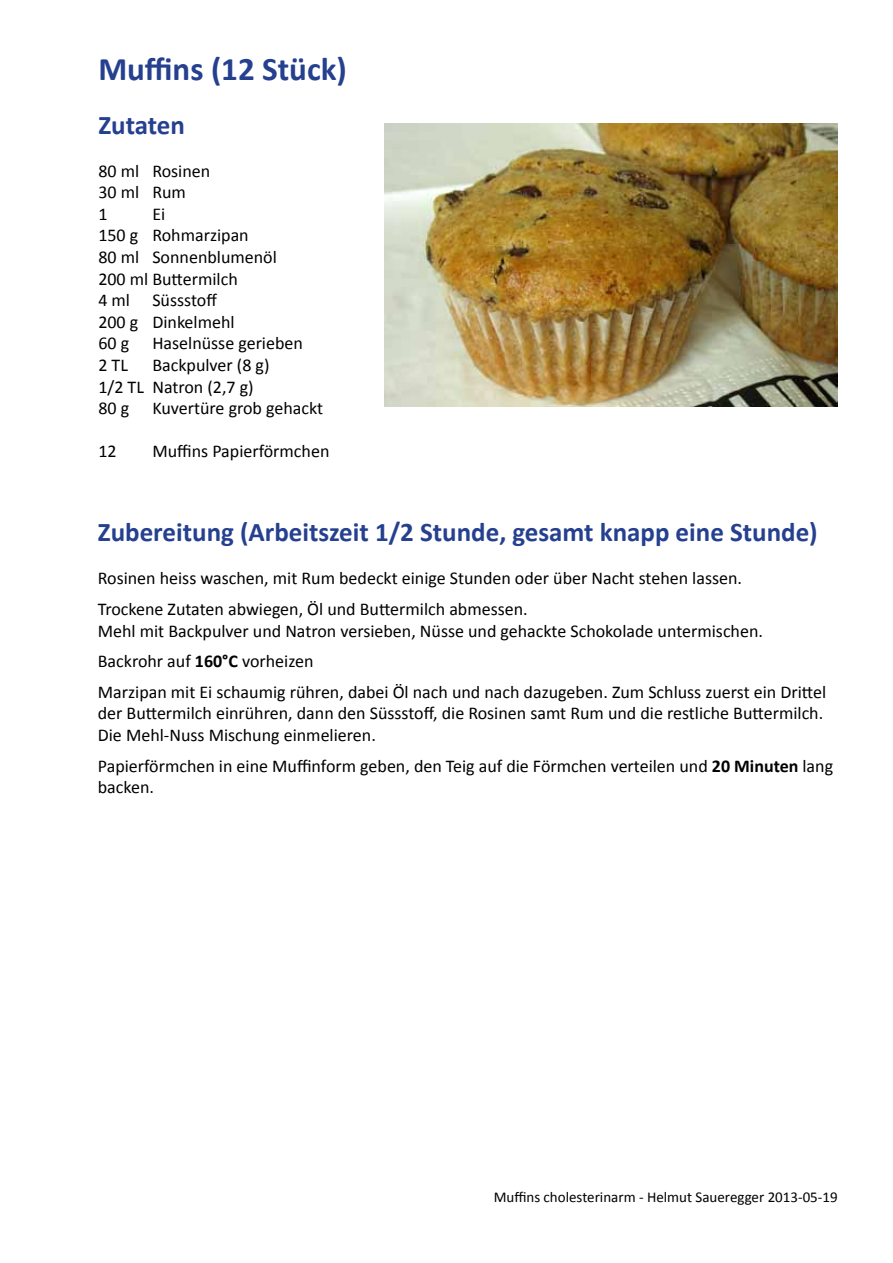
<style>
.page{position:relative;width:893px;height:1263px;background:#fff}
.page>*{position:absolute;margin:0;border:0;box-sizing:border-box;transform-origin:0 0}
.t1{font:700 33px "Calibri";color:#25408f}
.t2{font:700 27px "Calibri";color:#25408f}
.t3{font:18px/21.6px "Calibri";color:#000}
.t4{font:15px "Calibri";color:#000}
.s1{font-weight:700}
</style>
<div class="page">
<img style="left:384px;top:123px;width:454px;height:284px">
<h1 class="t1" style="left:98px;top:48px;width:250px">Muffins (12 Stück)</h1>
<h2 class="t2" style="left:98px;top:107px;width:88px">Zutaten</h2>
<p class="t3" style="left:98px;top:160px;width:113px">80 ml Rosinen<br>30 ml Rum<br>1</p>
<p class="t3" style="left:98px;top:203px;width:180px;text-indent:54px">Ei<br>150 g Rohmarzipan<br>80 ml Sonnenblumenöl<br>200 ml Buttermilch<br>4 ml Süssstoff<br>200 g Dinkelmehl<br>60 g</p>
<p class="t3" style="left:152px;top:333px;width:152px">Haselnüsse gerieben</p>
<p class="t3" style="left:98px;top:354px;width:173px;text-indent:54px">Backpulver (8 g)<br>1/2 TL Natron (2,7 g)<br>80 g</p>
<p class="t3" style="left:98px;top:354px;width:31px">2 TL</p>
<p class="t3" style="left:152px;top:397px;width:172px">Kuvertüre grob gehackt</p>
<p class="t3" style="left:98px;top:441px;width:20px">12</p>
<p class="t3" style="left:152px;top:441px;width:179px">Muffins Papierförmchen</p>
<h2 class="t2" style="left:98px;top:515px;width:721px">Zubereitung (Arbeitszeit 1/2 Stunde, gesamt knapp eine Stunde)</h2>
<p class="t3" style="left:98px;top:563px;width:646px;line-height:30.6px">Rosinen heiss waschen, mit Rum bedeckt einige Stunden oder über Nacht stehen lassen.<br>Trockene Zutaten abwiegen, Öl und Buttermilch abmessen.</p>
<p class="t3" style="left:98px;top:615px;width:730px;line-height:30.6px">Mehl mit Backpulver und Natron versieben, Nüsse und gehackte Schokolade untermischen.<br>Backrohr auf <span class="s1">160°C</span> vorheizen<br>Marzipan mit Ei schaumig rühren, dabei Öl nach und nach dazugeben. Zum Schluss zuerst ein Drittel</p>
<p class="t3" style="left:98px;top:703px;width:727px">der Buttermilch einrühren, dann den Süssstoff, die Rosinen samt Rum und die restliche Buttermilch.<br>Die Mehl-Nuss Mischung einmelieren.</p>
<p class="t3" style="left:98px;top:755px;width:737px">Papierförmchen in eine Muffinform geben, den Teig auf die Förmchen verteilen und <span class="s1">20 Minuten</span> lang backen.</p>
<p class="t4" style="left:494px;top:1187px;width:346px">Muffins cholesterinarm - Helmut Saueregger 2013-05-19</p>
</div>
